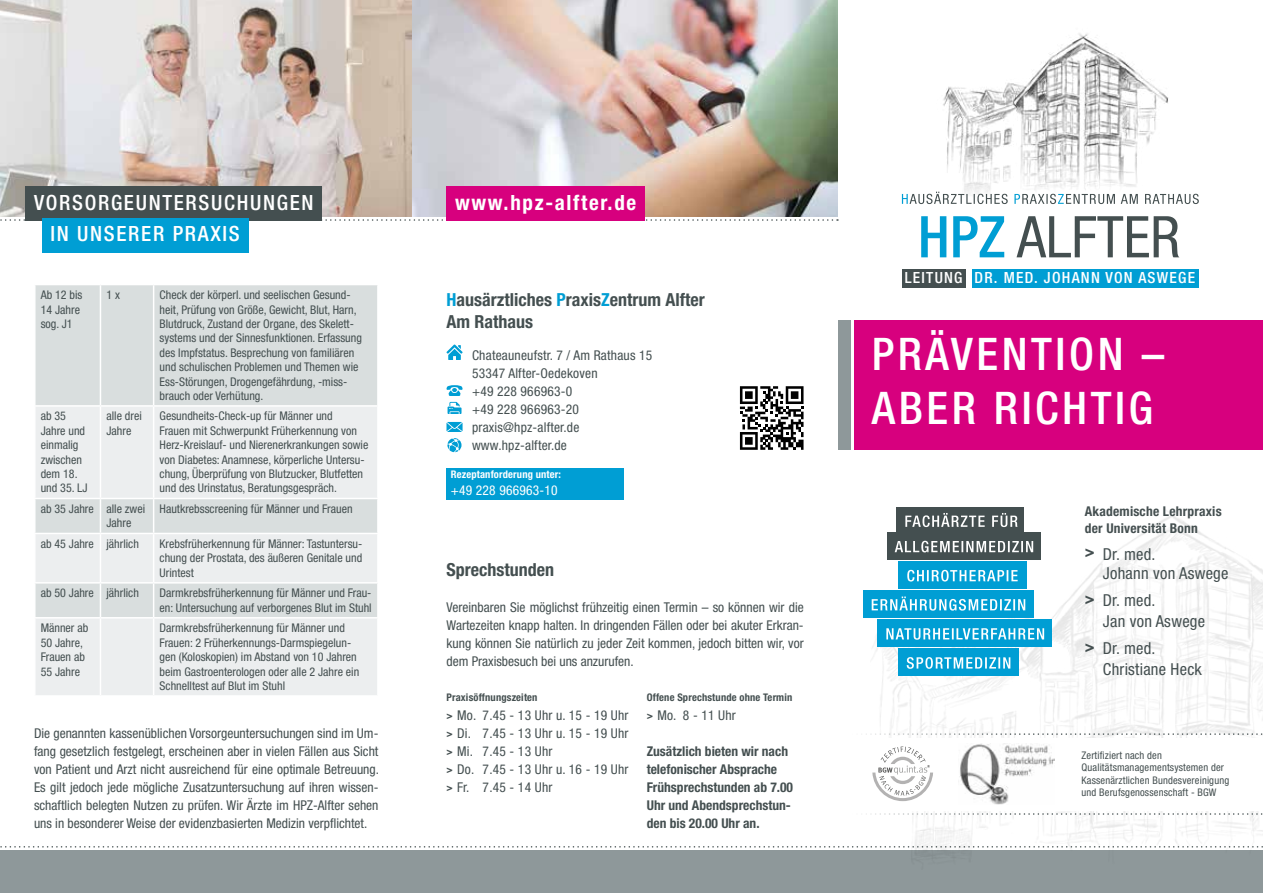
<style>
.page{position:relative;width:1263px;height:893px;background:#fff}
.page>*{position:absolute;margin:0;border:0;box-sizing:border-box;transform-origin:0 0}
.t1{font:500 condensed 45px/54px "Helvetica Neue LT Pro";letter-spacing:.08em;color:#fff}
.t2{font:500 condensed 21px/31.2px "Helvetica Neue LT Pro";letter-spacing:.08em;color:#fff}
.t3{font:700 condensed 21px "Helvetica Neue LT Pro";letter-spacing:.08em;color:#fff}
.t4{font:700 condensed 18px/21.6px "Helvetica Neue LT Pro";color:#444f50}
.t5{font:condensed 16.5px/21px "Helvetica Neue LT Pro";letter-spacing:.015em;color:#444f50}
.t6{font:500 condensed 15.45px "Helvetica Neue LT Pro";letter-spacing:.08em;color:#fff}
.t7{font:condensed 13.5px/18px "Helvetica Neue LT Pro";letter-spacing:.015em;color:#444f50;text-align:justify}
.t8{font:700 condensed 13.5px/18px "Helvetica Neue LT Pro";color:#444f50}
.t9{font:condensed 13.5px "Helvetica Neue LT Pro";letter-spacing:.015em;color:#fff}
.t10{font:condensed 12px/14.4px "Helvetica Neue LT Pro";color:#444f50}
.t11{font:condensed 10.5px/12.6px "Helvetica Neue LT Pro";letter-spacing:.015em;color:#444f50}
.t12{font:700 condensed 10.5px "Helvetica Neue LT Pro";letter-spacing:.015em;color:#444f50}
.t13{font:700 condensed 10.5px "Helvetica Neue LT Pro";letter-spacing:.015em;color:#fff}
.s1{color:#009ed4}
.s2{font-weight:700}
.s3{font-weight:700;font-size:10.5px}
</style>
<div class="page">
<img style="left:936px;top:33px;width:232px;height:188px">
<svg style="left:1014px;top:194px;width:185px;height:10px"></svg>
<svg style="left:902px;top:192px;width:106px;height:12px"></svg>
<svg style="left:1016px;top:216px;width:163px;height:41px"></svg>
<svg style="left:921px;top:216px;width:83px;height:41px"></svg>
<div style="left:902px;top:270px;width:63px;height:18px;background:#444f50"></div>
<div style="left:972px;top:269px;width:227px;height:19px;background:#009ed4"></div>
<div style="left:0;top:851px;width:1263px;height:42px;background:#8e989a"></div>
<div style="left:855px;top:320px;width:408px;height:130px;background:#d7007e"></div>
<svg style="left:0;top:846px;width:803px;height:2px"></svg>
<svg style="left:0;top:219px;width:838px;height:2px"></svg>
<img style="left:0;top:0;width:838px;height:216px">
<div style="left:26px;top:187px;width:296px;height:34px;background:#444f50"></div>
<div style="left:42px;top:218px;width:206px;height:34px;background:#009ed4"></div>
<div style="left:446px;top:187px;width:199px;height:34px;background:#d7007e"></div>
<div style="left:838px;top:320px;width:12px;height:130px;background:#8e989a"></div>
<div style="left:36px;top:285px;width:341px;height:120px;background:#d9dede"></div>
<svg style="left:36px;top:407px;width:341px;height:288px;background:#e7eaeb"></svg>
<hr style="left:100px;top:285px;width:1px;height:120px;background:#fff">
<hr style="left:153px;top:285px;width:1px;height:120px;background:#fff">
<hr style="left:100px;top:407px;width:1px;height:91px;background:#fff">
<hr style="left:153px;top:407px;width:1px;height:91px;background:#fff">
<hr style="left:34px;top:498px;width:66px;height:1px;background:#fff">
<hr style="left:100px;top:498px;width:54px;height:1px;background:#fff">
<hr style="left:100px;top:499px;width:1px;height:34px;background:#fff">
<hr style="left:154px;top:498px;width:225px;height:1px;background:#fff">
<hr style="left:153px;top:499px;width:1px;height:34px;background:#fff">
<hr style="left:34px;top:533px;width:66px;height:1px;background:#fff">
<hr style="left:100px;top:533px;width:54px;height:1px;background:#fff">
<hr style="left:100px;top:534px;width:1px;height:48px;background:#fff">
<hr style="left:154px;top:533px;width:225px;height:1px;background:#fff">
<hr style="left:153px;top:534px;width:1px;height:48px;background:#fff">
<hr style="left:34px;top:582px;width:66px;height:2px;background:#fff">
<hr style="left:100px;top:582px;width:54px;height:2px;background:#fff">
<hr style="left:100px;top:584px;width:1px;height:33px;background:#fff">
<hr style="left:154px;top:582px;width:225px;height:2px;background:#fff">
<hr style="left:153px;top:584px;width:1px;height:33px;background:#fff">
<hr style="left:34px;top:617px;width:66px;height:2px;background:#fff">
<hr style="left:100px;top:617px;width:54px;height:2px;background:#fff">
<hr style="left:100px;top:619px;width:1px;height:76px;background:#fff">
<hr style="left:154px;top:617px;width:225px;height:2px;background:#fff">
<hr style="left:153px;top:619px;width:1px;height:76px;background:#fff">
<svg style="left:446px;top:345px;width:17px;height:15px"></svg>
<svg style="left:446px;top:385px;width:17px;height:11px"></svg>
<svg style="left:446px;top:422px;width:17px;height:10px"></svg>
<svg style="left:447px;top:402px;width:14px;height:12px"></svg>
<div style="left:446px;top:468px;width:178px;height:32px;background:#009ed4"></div>
<svg style="left:740px;top:386px;width:63px;height:64px"></svg>
<svg style="left:447px;top:438px;width:14px;height:14px"></svg>
<img style="left:804px;top:507px;width:459px;height:352px">
<div style="left:838px;top:738px;width:425px;height:72px;background:#fff"></div>
<svg style="left:872px;top:746px;width:61px;height:55px"></svg>
<img style="left:959px;top:743px;width:95px;height:62px">
<svg style="left:838px;top:813px;width:425px;height:2px"></svg>
<svg style="left:838px;top:733px;width:425px;height:2px"></svg>
<div style="left:896px;top:507px;width:127px;height:27px;background:#444f50"></div>
<svg style="left:905px;top:513px;width:113px;height:14px"></svg>
<div style="left:863px;top:591px;width:170px;height:27px;background:#009ed4"></div>
<svg style="left:872px;top:596px;width:153px;height:15px"></svg>
<div style="left:877px;top:620px;width:175px;height:27px;background:#009ed4"></div>
<svg style="left:886px;top:628px;width:158px;height:12px"></svg>
<div style="left:898px;top:649px;width:120px;height:27px;background:#009ed4"></div>
<svg style="left:907px;top:657px;width:103px;height:12px"></svg>
<div style="left:898px;top:562px;width:129px;height:27px;background:#009ed4"></div>
<svg style="left:907px;top:570px;width:111px;height:11px"></svg>
<div style="left:887px;top:532px;width:153px;height:28px;background:#444f50"></div>
<svg style="left:895px;top:541px;width:138px;height:11px"></svg>
<h2 class="t2" style="left:50px;top:186px;width:265px;text-indent:-16px">VORSORGEUNTERSUCHUNGEN<br>IN UNSERER PRAXIS</h2>
<h2 class="t3" style="left:455px;top:190px;width:183px">www.hpz-alfter.de</h2>
<p class="t10" style="left:41px;top:288px;width:43px">Ab 12 bis<br>14 Jahre sog. J1</p>
<p class="t10" style="left:106px;top:288px;width:15px">1 x</p>
<p class="t10" style="left:160px;top:288px;width:204px">Check der körperl. und seelischen Gesund&shy;heit, Prüfung von Größe, Gewicht, Blut, Harn, Blutdruck, Zustand der Organe, des Skelett&shy;systems und der Sinnesfunktionen. Erfassung des Impfstatus. Besprechung von familiären und schulischen Problemen und Themen wie Ess-Störungen, Drogengefährdung, -miss&shy;brauch oder Verhütung.</p>
<p class="t10" style="left:41px;top:409px;width:48px">ab 35<br>Jahre und einmalig zwischen dem 18. und 35. LJ</p>
<p class="t10" style="left:106px;top:409px;width:37px">alle drei<br>Jahre</p>
<p class="t10" style="left:160px;top:409px;width:210px">Gesundheits-Check-up für Männer und<br>Frauen mit Schwerpunkt Früherkennung von Herz-Kreislauf- und Nierenerkrankungen sowie von Diabetes: Anamnese, körperliche Untersu&shy;chung, Überprüfung von Blutzucker, Blutfetten und des Urinstatus, Beratungsgespräch.</p>
<p class="t10" style="left:106px;top:501px;width:40px;text-indent:-66px">ab 35 Jahre alle zwei<br>Jahre</p>
<p class="t10" style="left:160px;top:501px;width:194px">Hautkrebsscreening für Männer und Frauen</p>
<p class="t10" style="left:41px;top:536px;width:100px">ab 45 Jahre jährlich</p>
<p class="t10" style="left:160px;top:536px;width:204px;text-align:justify">Krebsfrüherkennung für Männer: Tastuntersu&shy;chung der Prostata, des äußeren Genitale und Urintest</p>
<p class="t10" style="left:41px;top:586px;width:100px">ab 50 Jahre jährlich</p>
<p class="t10" style="left:160px;top:586px;width:214px">Darmkrebsfrüherkennung für Männer und Frau&shy;en: Untersuchung auf verborgenes Blut im Stuhl</p>
<p class="t10" style="left:41px;top:621px;width:49px">Männer ab<br>50 Jahre,<br>Frauen ab<br>55 Jahre</p>
<p class="t10" style="left:160px;top:621px;width:201px">Darmkrebsfrüherkennung für Männer und Frauen: 2 Früherkennungs-Darmspiegelun&shy;gen (Koloskopien) im Abstand von 10 Jahren beim Gastroenterologen oder alle 2 Jahre ein Schnelltest auf Blut im Stuhl</p>
<h3 class="t4" style="left:446px;top:289px;width:260px"><span class="s1">H</span>ausärztliches <span class="s1">P</span>raxis<span class="s1">Z</span>entrum Alfter<br>Am Rathaus</h3>
<p class="t7" style="left:472px;top:346px;width:182px;text-align:left">Chateauneufstr. 7 / Am Rathaus 15<br>53347 Alfter-Oedekoven<br>+49 228 966963-0<br>+49 228 966963-20 praxis@hpz-alfter.de www.hpz-alfter.de</p>
<p class="t13" style="left:451px;top:468px;width:112px">Rezeptanforderung unter:</p>
<p class="t9" style="left:451px;top:482px;width:108px">+49 228 966963-10</p>
<h3 class="t4" style="left:446px;top:559px;width:109px">Sprechstunden</h3>
<p class="t7" style="left:446px;top:598px;width:359px">Vereinbaren Sie möglichst frühzeitig einen Termin – so können wir die Wartezeiten knapp halten. In dringenden Fällen oder bei akuter Erkran&shy;kung können Sie natürlich zu jeder Zeit kommen, jedoch bitten wir, vor dem Praxisbesuch bei uns anzurufen.</p>
<p class="t6" style="left:905px;top:269px;width:292px">LEITUNG DR. MED. JOHANN VON ASWEGE</p>
<h1 class="t1" style="left:872px;top:327px;width:294px">PRÄVENTION –<br>ABER RICHTIG</h1>
<p class="t8" style="left:1085px;top:503px;width:138px;line-height:16.2px">Akademische Lehrpraxis der Universität Bonn</p>
<h3 class="t5" style="left:1103px;top:544px;width:127px;line-height:19.8px;text-indent:-18px"><span class="s2">&gt;</span> Dr. med.<br>Johann von Aswege</h3>
<h3 class="t5" style="left:1103px;top:590px;width:104px;text-indent:-18px"><span class="s2">&gt;</span> Dr. med.<br>Jan von Aswege</h3>
<h3 class="t5" style="left:1103px;top:638px;width:101px;text-indent:-18px"><span class="s2">&gt;</span> Dr. med.<br>Christiane Heck</h3>
<p class="t7" style="left:34px;top:724px;width:346px">Die genannten kassenüblichen Vorsorgeuntersuchungen sind im Um&shy;fang gesetzlich festgelegt, erscheinen aber in vielen Fällen aus Sicht von Patient und Arzt nicht ausreichend für eine optimale Betreuung.<br>Es gilt jedoch jede mögliche Zusatzuntersuchung auf ihren wissen&shy;schaftlich belegten Nutzen zu prüfen. Wir Ärzte im HPZ-Alfter sehen uns in besonderer Weise der evidenzbasierten Medizin verpflichtet.</p>
<p class="t12" style="left:446px;top:690px;width:93px">Praxisöffnungszeiten</p>
<p class="t7" style="left:446px;top:706px;width:184px;text-align:left"><span class="s3">&gt;</span> Mo. 7.45 - 13 Uhr u. 15 - 19 Uhr <span class="s3">&gt;</span> Di. 7.45 - 13 Uhr u. 15 - 19 Uhr <span class="s3">&gt;</span> Mi. 7.45 - 13 Uhr<br><span class="s3">&gt;</span> Do. 7.45 - 13 Uhr u. 16 - 19 Uhr <span class="s3">&gt;</span> Fr. 7.45 - 14 Uhr</p>
<p class="t12" style="left:647px;top:690px;width:147px">Offene Sprechstunde ohne Termin</p>
<p class="t7" style="left:647px;top:706px;width:91px"><span class="s3">&gt;</span> Mo. 8 - 11 Uhr</p>
<p class="t8" style="left:647px;top:742px;width:148px">Zusätzlich bieten wir nach telefonischer Absprache<br>Frühsprechstunden ab 7.00<br>Uhr und Abendsprechstun&shy;den bis 20.00 Uhr an.</p>
<p class="t11" style="left:1081px;top:748px;width:149px">Zertifiziert nach den<br>Qualitätsmanagementsystemen der<br>Kassenärztlichen Bundesvereinigung und Berufsgenossenschaft - BGW</p>
</div>
